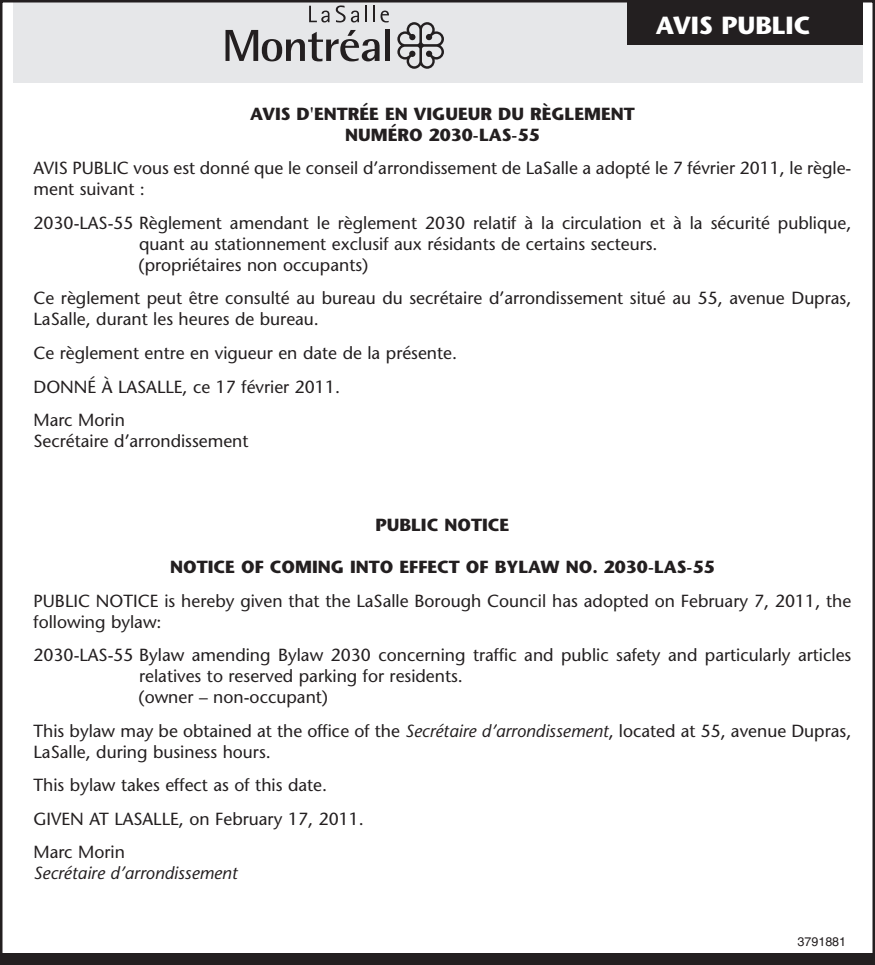
<style>
.page{position:relative;width:875px;height:965px;background:#fff}
.page>*{position:absolute;margin:0;border:0;box-sizing:border-box;transform-origin:0 0}
.t1{font:700 24.75px "Stone Sans";color:#fff}
.t2{font:17.5px/21px "Stone Sans";color:#231f20}
.t3{font:700 17.5px/21px "Stone Sans";color:#231f20;text-align:center}
.t4{font:italic 17.5px "Stone Sans";color:#231f20}
.t5{font:12.5px "Helvetica";color:#231f20}
.s1{font-style:italic}
</style>
<div class="page">
<div style="left:13px;top:0;width:850px;height:83px;background:#e6e7e9"></div>
<div style="left:627px;top:0;width:235px;height:45px;background:#231f20"></div>
<svg style="left:309px;top:6px;width:20px;height:16px"></svg>
<svg style="left:336px;top:5px;width:23px;height:17px"></svg>
<svg style="left:365px;top:6px;width:2px;height:16px"></svg>
<svg style="left:373px;top:6px;width:2px;height:16px"></svg>
<svg style="left:381px;top:11px;width:8px;height:11px"></svg>
<svg style="left:226px;top:30px;width:154px;height:31px"></svg>
<div style="left:385px;top:30px;width:5px;height:31px;background:#231f20"></div>
<svg style="left:397px;top:22px;width:47px;height:47px"></svg>
<div style="left:0;top:952px;width:873px;height:12px;background:#231f20"></div>
<h1 class="t1" style="left:656px;top:16px;width:156px">AVIS PUBLIC</h1>
<p class="t3" style="left:250px;top:105px;width:386px">AVIS D'ENTRÉE EN VIGUEUR DU RÈGLEMENT<br>NUMÉRO 2030-LAS-55</p>
<p class="t2" style="left:34px;top:160px;width:819px">AVIS PUBLIC vous est donné que le conseil d’arrondissement de LaSalle a adopté le 7 février 2011, le règle&shy;ment suivant :</p>
<p class="t2" style="left:139px;top:214px;width:714px;text-indent:-105px">2030-LAS-55 Règlement amendant le règlement 2030 relatif à la circulation et à la sécurité publique, quant au stationnement exclusif aux résidants de certains secteurs.<br>(propriétaires non occupants)</p>
<p class="t2" style="left:34px;top:290px;width:819px">Ce règlement peut être consulté au bureau du secrétaire d’arrondissement situé au 55, avenue Dupras,<br>LaSalle, durant les heures de bureau.</p>
<p class="t2" style="left:34px;top:338px;width:425px;line-height:33.5px">Ce règlement entre en vigueur en date de la présente.<br>DONNÉ À LASALLE, ce 17 février 2011.<br>Marc Morin</p>
<p class="t2" style="left:34px;top:432px;width:217px">Secrétaire d’arrondissement</p>
<p class="t3" style="left:376px;top:516px;width:135px">PUBLIC NOTICE</p>
<p class="t3" style="left:170px;top:558px;width:546px">NOTICE OF COMING INTO EFFECT OF BYLAW NO. 2030-LAS-55</p>
<p class="t2" style="left:34px;top:591px;width:819px">PUBLIC NOTICE is hereby given that the LaSalle Borough Council has adopted on February 7, 2011, the following bylaw:</p>
<p class="t2" style="left:139px;top:646px;width:714px;text-indent:-105px">2030-LAS-55 Bylaw amending Bylaw 2030 concerning traffic and public safety and particularly articles relatives to reserved parking for residents.<br>(owner – non-occupant)</p>
<p class="t2" style="left:34px;top:721px;width:819px">This bylaw may be obtained at the office of the <span class="s1">Secrétaire d’arrondissement</span>, located at 55, avenue Dupras,<br>LaSalle, during business hours.</p>
<p class="t2" style="left:34px;top:770px;width:332px;line-height:33.5px">This bylaw takes effect as of this date.<br>GIVEN AT LASALLE, on February 17, 2011.<br>Marc Morin</p>
<p class="t4" style="left:34px;top:866px;width:206px">Secrétaire d’arrondissement</p>
<p class="t5" style="left:798px;top:937px;width:50px">3791881</p>
</div>
